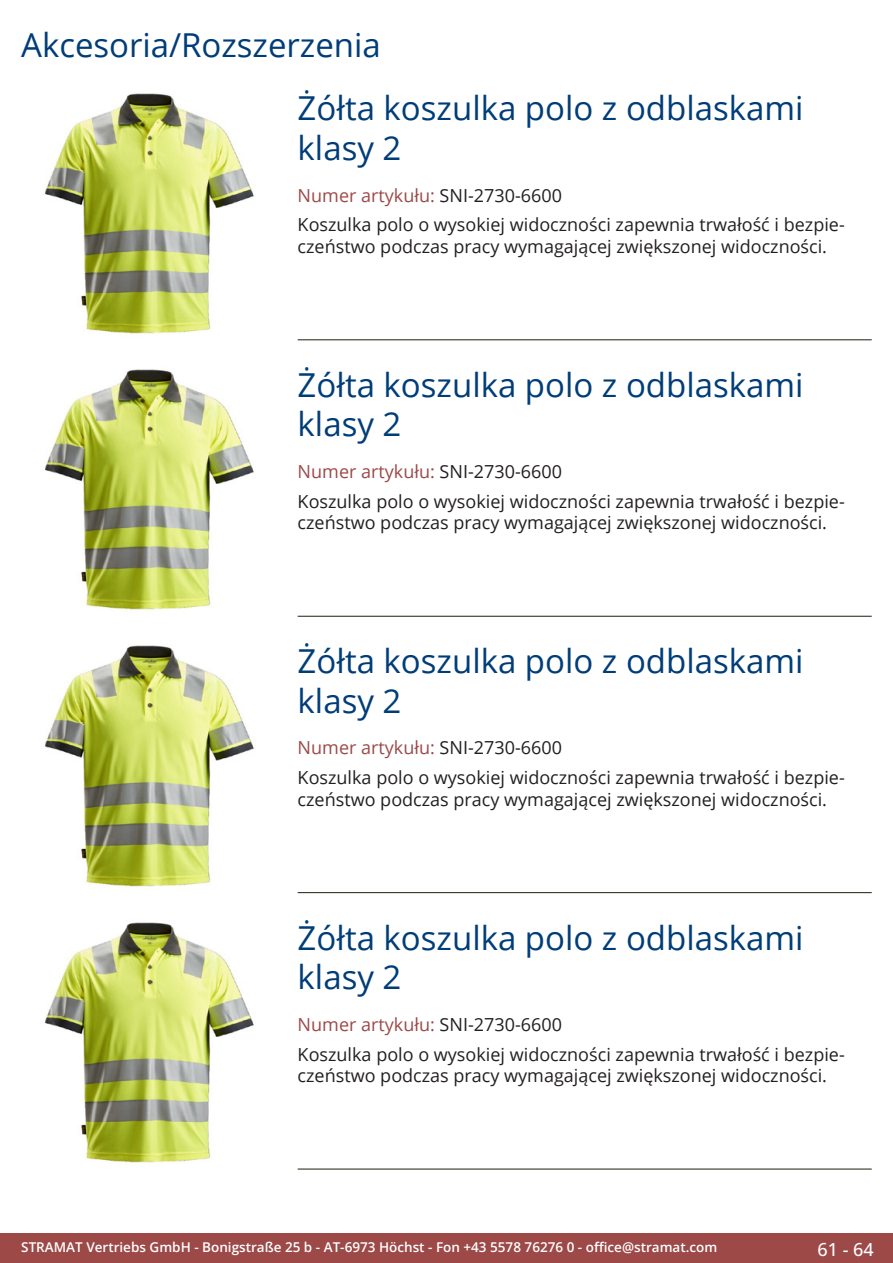
<style>
.page{position:relative;width:893px;height:1263px;background:#fff}
.page>*{position:absolute;margin:0;border:0;box-sizing:border-box;transform-origin:0 0}
.Produkttitel{font:33px/39.6px "Open Sans";color:#003d78}
.RastTitel{font:33px "Open Sans";color:#003d78}
.Beschreibung_Text{font:18px/21.6px "Open Sans";color:#231f20}
.TechDaten_Überschrif{font:18px "Open Sans";color:#9c4948}
.t1{font:500 18px "Open Sans";color:#fff}
.t2{font:600 13.5px "Open Sans";color:#fff}
.s1{color:#231f20}
</style>
<div class="page">
<div style="left:0;top:1233px;width:893px;height:30px;background:#9c4948"></div>
<hr style="left:298px;top:340px;width:574px;height:1px;background:#201d08">
<hr style="left:298px;top:616px;width:574px;height:1px;background:#201d08">
<hr style="left:298px;top:892px;width:574px;height:1px;background:#201d08">
<hr style="left:298px;top:1169px;width:574px;height:1px;background:#201d08">
<img style="left:45px;top:93px;width:209px;height:241px">
<img style="left:45px;top:369px;width:209px;height:241px">
<img style="left:45px;top:645px;width:209px;height:242px">
<img style="left:45px;top:922px;width:209px;height:241px">
<p class="RastTitel" style="left:21px;top:22px;width:361px">Akcesoria/Rozszerzenia</p>
<p class="Produkttitel" style="left:298px;top:88px;width:507px">Żółta koszulka polo z odblaskami klasy 2</p>
<p class="TechDaten_Überschrif" style="left:298px;top:183px;width:266px">Numer artykułu: <span class="s1">SNI-2730-6600</span></p>
<p class="Beschreibung_Text" style="left:298px;top:214px;width:549px">Koszulka polo o wysokiej widoczności zapewnia trwałość i bezpie&shy;czeństwo podczas pracy wymagającej zwiększonej widoczności.</p>
<p class="Produkttitel" style="left:298px;top:364px;width:507px">Żółta koszulka polo z odblaskami klasy 2</p>
<p class="TechDaten_Überschrif" style="left:298px;top:459px;width:266px">Numer artykułu: <span class="s1">SNI-2730-6600</span></p>
<p class="Beschreibung_Text" style="left:298px;top:490px;width:549px">Koszulka polo o wysokiej widoczności zapewnia trwałość i bezpie&shy;czeństwo podczas pracy wymagającej zwiększonej widoczności.</p>
<p class="Produkttitel" style="left:298px;top:640px;width:507px">Żółta koszulka polo z odblaskami klasy 2</p>
<p class="TechDaten_Überschrif" style="left:298px;top:735px;width:266px">Numer artykułu: <span class="s1">SNI-2730-6600</span></p>
<p class="Beschreibung_Text" style="left:298px;top:766px;width:549px">Koszulka polo o wysokiej widoczności zapewnia trwałość i bezpie&shy;czeństwo podczas pracy wymagającej zwiększonej widoczności.</p>
<p class="Produkttitel" style="left:298px;top:917px;width:507px">Żółta koszulka polo z odblaskami klasy 2</p>
<p class="TechDaten_Überschrif" style="left:298px;top:1012px;width:266px">Numer artykułu: <span class="s1">SNI-2730-6600</span></p>
<p class="Beschreibung_Text" style="left:298px;top:1043px;width:549px">Koszulka polo o wysokiej widoczności zapewnia trwałość i bezpie&shy;czeństwo podczas pracy wymagającej zwiększonej widoczności.</p>
<p class="t2" style="left:21px;top:1238px;width:698px">STRAMAT Vertriebs GmbH - Bonigstraße 25 b - AT-6973 Höchst - Fon +43 5578 76276 0 - office@stramat.com</p>
<p class="t1" style="left:817px;top:1237px;width:58px">61 - 64</p>
</div>
